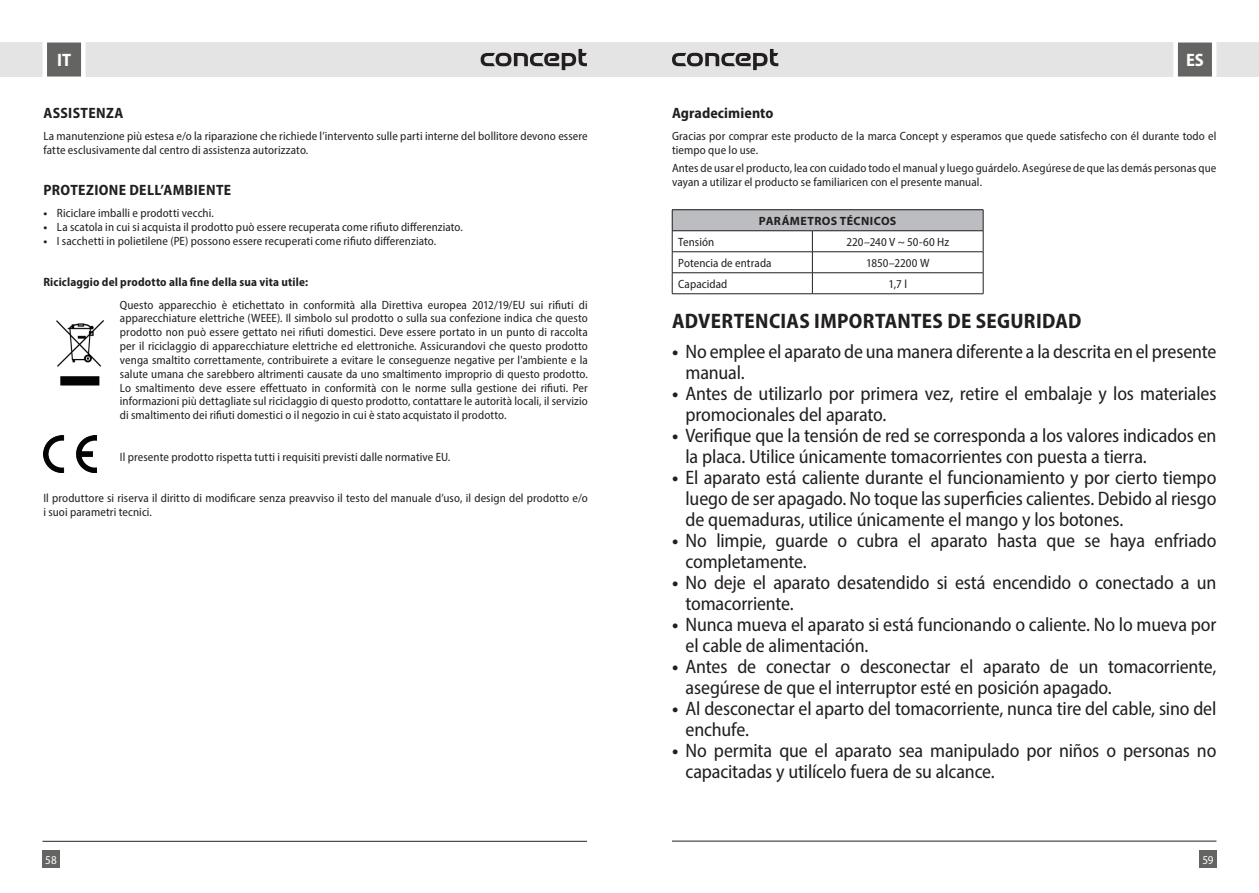
<style>
.page{position:relative;width:1259px;height:893px;background:#fff}
.page>*{position:absolute;margin:0;border:0;box-sizing:border-box;transform-origin:0 0}
.t1{font:700 semi-condensed 21px "Myriad Pro";letter-spacing:.015em;color:#231f20}
.t2{font:semi-condensed 19.5px/21px "Myriad Pro";letter-spacing:-.005em;color:#231f20}
.t3{font:700 semi-condensed 18px "Myriad Pro";color:#fff}
.t4{font:700 semi-condensed 15px "Myriad Pro";letter-spacing:.02em;color:#231f20}
.t5{font:semi-condensed 12px/13.8px "Myriad Pro";letter-spacing:.01em;color:#231f20}
.t6{font:700 semi-condensed 12px "Myriad Pro";letter-spacing:.015em;color:#231f20}
.t7{font:700 12px "Myriad Pro";letter-spacing:.03em;color:#231f20}
.t8{font:semi-condensed 12px "Myriad Pro";color:#fff}
.s1{font-weight:700}
</style>
<div class="page">
<div style="left:629px;top:43px;width:630px;height:34px;background:#e4e4e4"></div>
<div style="left:1199px;top:850px;width:17px;height:17px;background:#646463"></div>
<svg style="left:1171px;top:42px;width:47px;height:35px;background:#8f8f8e"></svg>
<hr style="left:672px;top:841px;width:544px;height:1px;background:#231f20">
<svg style="left:672px;top:49px;width:106px;height:21px"></svg>
<div style="left:0;top:43px;width:629px;height:34px;background:#e4e4e4"></div>
<div style="left:43px;top:850px;width:17px;height:17px;background:#646463"></div>
<svg style="left:40px;top:42px;width:48px;height:35px;background:#919190"></svg>
<hr style="left:43px;top:841px;width:544px;height:1px;background:#231f20">
<svg style="left:480px;top:49px;width:107px;height:21px"></svg>
<img style="left:56px;top:320px;width:48px;height:66px">
<img style="left:43px;top:436px;width:54px;height:37px">
<div style="left:672px;top:210px;width:311px;height:21px;background:#bcbdc0"></div>
<hr style="left:672px;top:209px;width:140px;height:1px;background:#231f20">
<hr style="left:812px;top:209px;width:171px;height:1px;background:#231f20">
<hr style="left:672px;top:230px;width:140px;height:1px;background:#231f20">
<hr style="left:812px;top:230px;width:171px;height:1px;background:#231f20">
<hr style="left:672px;top:251px;width:140px;height:1px;background:#231f20">
<hr style="left:812px;top:251px;width:171px;height:1px;background:#231f20">
<hr style="left:672px;top:272px;width:140px;height:1px;background:#231f20">
<svg style="left:672px;top:210px;width:1px;height:83px"></svg>
<hr style="left:812px;top:272px;width:171px;height:1px;background:#231f20">
<svg style="left:812px;top:231px;width:1px;height:62px"></svg>
<svg style="left:983px;top:210px;width:1px;height:84px"></svg>
<hr style="left:672px;top:293px;width:140px;height:1px;background:#231f20">
<hr style="left:812px;top:293px;width:171px;height:1px;background:#231f20">
<h3 class="t3" style="left:57px;top:48px;width:15px">IT</h3>
<h3 class="t3" style="left:1186px;top:48px;width:19px">ES</h3>
<p class="t4" style="left:44px;top:103px;width:81px">ASSISTENZA</p>
<p class="t5" style="left:43px;top:129px;width:546px">La manutenzione più estesa e/o la riparazione che richiede l’intervento sulle parti interne del bollitore devono essere fatte esclusivamente dal centro di assistenza autorizzato.</p>
<p class="t4" style="left:44px;top:180px;width:189px">PROTEZIONE DELL’AMBIENTE</p>
<p class="t5" style="left:43px;top:206px;width:172px"><span class="s1">•</span> Riciclare imballi e prodotti vecchi.</p>
<p class="t5" style="left:43px;top:220px;width:421px"><span class="s1">•</span> La scatola in cui si acquista il prodotto può essere recuperata come rifiuto differenziato.</p>
<p class="t5" style="left:43px;top:234px;width:394px"><span class="s1">•</span> I sacchetti in polietilene (PE) possono essere recuperati come rifiuto differenziato.</p>
<p class="t6" style="left:43px;top:275px;width:266px">Riciclaggio del prodotto alla fine della sua vita utile:</p>
<p class="t5" style="left:120px;top:298px;width:469px;text-align:justify">Questo apparecchio è etichettato in conformità alla Direttiva europea 2012/19/EU sui rifiuti di apparecchiature elettriche (WEEE). Il simbolo sul prodotto o sulla sua confezione indica che questo prodotto non può essere gettato nei rifiuti domestici. Deve essere portato in un punto di raccolta per il riciclaggio di apparecchiature elettriche ed elettroniche. Assicurandovi che questo prodotto venga smaltito correttamente, contribuirete a evitare le conseguenze negative per l'ambiente e la salute umana che sarebbero altrimenti causate da uno smaltimento improprio di questo prodotto.<br>Lo smaltimento deve essere effettuato in conformità con le norme sulla gestione dei rifiuti. Per informazioni più dettagliate sul riciclaggio di questo prodotto, contattare le autorità locali, il servizio di smaltimento dei rifiuti domestici o il negozio in cui è stato acquistato il prodotto.</p>
<p class="t5" style="left:120px;top:449px;width:332px">Il presente prodotto rispetta tutti i requisiti previsti dalle normative EU.</p>
<p class="t5" style="left:43px;top:491px;width:546px">Il produttore si riserva il diritto di modificare senza preavviso il testo del manuale d’uso, il design del prodotto e/o i suoi parametri tecnici.</p>
<p class="t4" style="left:672px;top:103px;width:103px">Agradecimiento</p>
<p class="t5" style="left:672px;top:129px;width:546px">Gracias por comprar este producto de la marca Concept y esperamos que quede satisfecho con él durante todo el tiempo que lo use.</p>
<p class="t5" style="left:672px;top:161px;width:546px">Antes de usar el producto, lea con cuidado todo el manual y luego guárdelo. Asegúrese de que las demás personas que vayan a utilizar el producto se familiaricen con el presente manual.</p>
<p class="t7" style="left:759px;top:213px;width:139px">PARÁMETROS TÉCNICOS</p>
<p class="t5" style="left:678px;top:235px;width:38px">Tensión</p>
<p class="t5" style="left:846px;top:235px;width:104px">220–240 V ~ 50-60 Hz</p>
<p class="t5" style="left:678px;top:256px;width:95px">Potencia de entrada</p>
<p class="t5" style="left:866px;top:256px;width:65px">1850–2200 W</p>
<p class="t5" style="left:678px;top:277px;width:51px">Capacidad</p>
<p class="t5" style="left:888px;top:277px;width:20px">1,7 l</p>
<h1 class="t1" style="left:672px;top:308px;width:411px">ADVERTENCIAS IMPORTANTES DE SEGURIDAD</h1>
<h2 class="t2" style="left:685px;top:340px;width:532px;text-indent:-13px"><span class="s1">•</span> No emplee el aparato de una manera diferente a la descrita en el presente manual.</h2>
<h2 class="t2" style="left:685px;top:382px;width:532px;text-indent:-13px"><span class="s1">•</span> Antes de utilizarlo por primera vez, retire el embalaje y los materiales promocionales del aparato.</h2>
<h2 class="t2" style="left:685px;top:425px;width:532px;text-indent:-13px"><span class="s1">•</span> Verifique que la tensión de red se corresponda a los valores indicados en la placa. Utilice únicamente tomacorrientes con puesta a tierra.</h2>
<h2 class="t2" style="left:685px;top:467px;width:532px;text-align:justify;text-indent:-13px"><span class="s1">•</span> El aparato está caliente durante el funcionamiento y por cierto tiempo luego de ser apagado. No toque las superficies calientes. Debido al riesgo de quemaduras, utilice únicamente el mango y los botones.</h2>
<h2 class="t2" style="left:685px;top:530px;width:532px;text-indent:-13px"><span class="s1">•</span> No limpie, guarde o cubra el aparato hasta que se haya enfriado completamente.</h2>
<h2 class="t2" style="left:685px;top:572px;width:532px;text-indent:-13px"><span class="s1">•</span> No deje el aparato desatendido si está encendido o conectado a un tomacorriente.</h2>
<h2 class="t2" style="left:685px;top:614px;width:532px;text-indent:-13px"><span class="s1">•</span> Nunca mueva el aparato si está funcionando o caliente. No lo mueva por el cable de alimentación.</h2>
<h2 class="t2" style="left:685px;top:656px;width:532px;text-indent:-13px"><span class="s1">•</span> Antes de conectar o desconectar el aparato de un tomacorriente, asegúrese de que el interruptor esté en posición apagado.</h2>
<h2 class="t2" style="left:685px;top:698px;width:532px;text-indent:-13px"><span class="s1">•</span> Al desconectar el aparto del tomacorriente, nunca tire del cable, sino del enchufe.</h2>
<h2 class="t2" style="left:685px;top:740px;width:532px;text-indent:-13px"><span class="s1">•</span> No permita que el aparato sea manipulado por niños o personas no capacitadas y utilícelo fuera de su alcance.</h2>
<p class="t8" style="left:45px;top:852px;width:13px">58</p>
<p class="t8" style="left:1202px;top:852px;width:13px">59</p>
</div>
